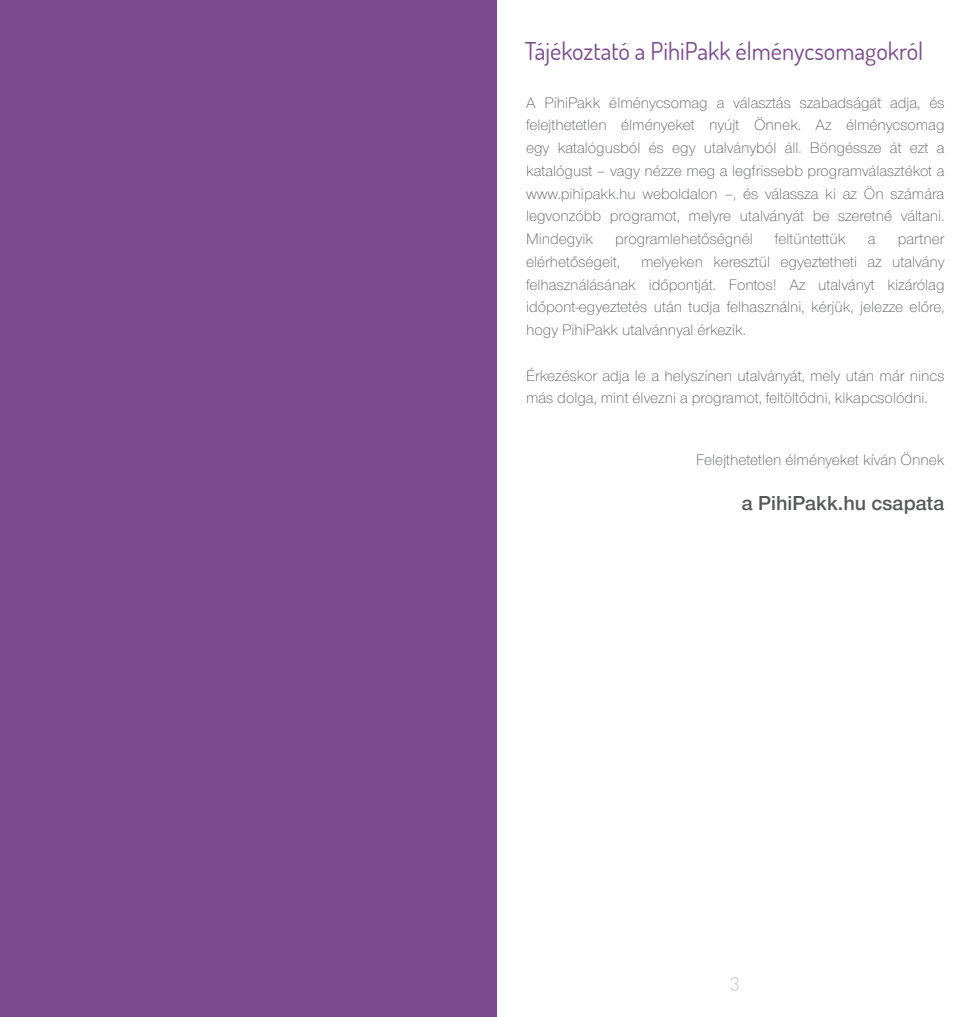
<style>
.page{position:relative;width:978px;height:1017px;background:#fff}
.page>*{position:absolute;margin:0;border:0;box-sizing:border-box;transform-origin:0 0}
.t1{font:24.5px "Dosis";color:#7a498e}
.t2{font:21px "Nimbus Sans Novus TOT Sem Bol";color:#57585a}
.t3{font:19.25px "Dosis";color:#d1d2d4}
.t4{font:300 15.75px/22.8px "Nimbus Sans Novus TOT";color:#57585a;text-align:justify}
</style>
<div class="page">
<div style="left:0;top:0;width:496px;height:1017px;background:#7a498e"></div>
<h1 class="t1" style="left:525px;top:35px;width:400px">Tájékoztató a PihiPakk élménycsomagokról</h1>
<p class="t4" style="left:526px;top:91px;width:420px">A PihiPakk élménycsomag a választás szabadságát adja, és felejthetetlen élményeket nyújt Önnek. Az élménycsomag egy katalógusból és egy utalványból áll. Böngéssze át ezt a katalógust – vagy nézze meg a legfrissebb programválasztékot a www.pihipakk.hu weboldalon –, és válassza ki az Ön számára legvonzóbb programot, melyre utalványát be szeretné váltani.<br>Mindegyik</p>
<p class="t4" style="left:615px;top:228px;width:139px">programlehetőségnél</p>
<p class="t4" style="left:774px;top:228px;width:72px">feltüntettük</p>
<p class="t4" style="left:867px;top:228px;width:9px">a</p>
<p class="t4" style="left:897px;top:228px;width:48px">partner</p>
<p class="t4" style="left:526px;top:250px;width:96px">elérhetőségeit,</p>
<p class="t4" style="left:526px;top:250px;width:420px;text-indent:115px">melyeken keresztül egyeztetheti az utalvány felhasználásának időpontját. Fontos! Az utalványt kizárólag időpont-egyeztetés után tudja felhasználni, kérjük, jelezze előre, hogy PihiPakk utalvánnyal érkezik.</p>
<p class="t4" style="left:526px;top:364px;width:420px">Érkezéskor adja le a helyszínen utalványát, mely után már nincs más dolga, mint élvezni a programot, feltöltődni, kikapcsolódni.</p>
<p class="t4" style="left:696px;top:448px;width:250px">Felejthetetlen élményeket kíván Önnek</p>
<h2 class="t2" style="left:741px;top:491px;width:204px">a PihiPakk.hu csapata</h2>
<p class="t3" style="left:729px;top:971px;width:11px">3</p>
</div>
